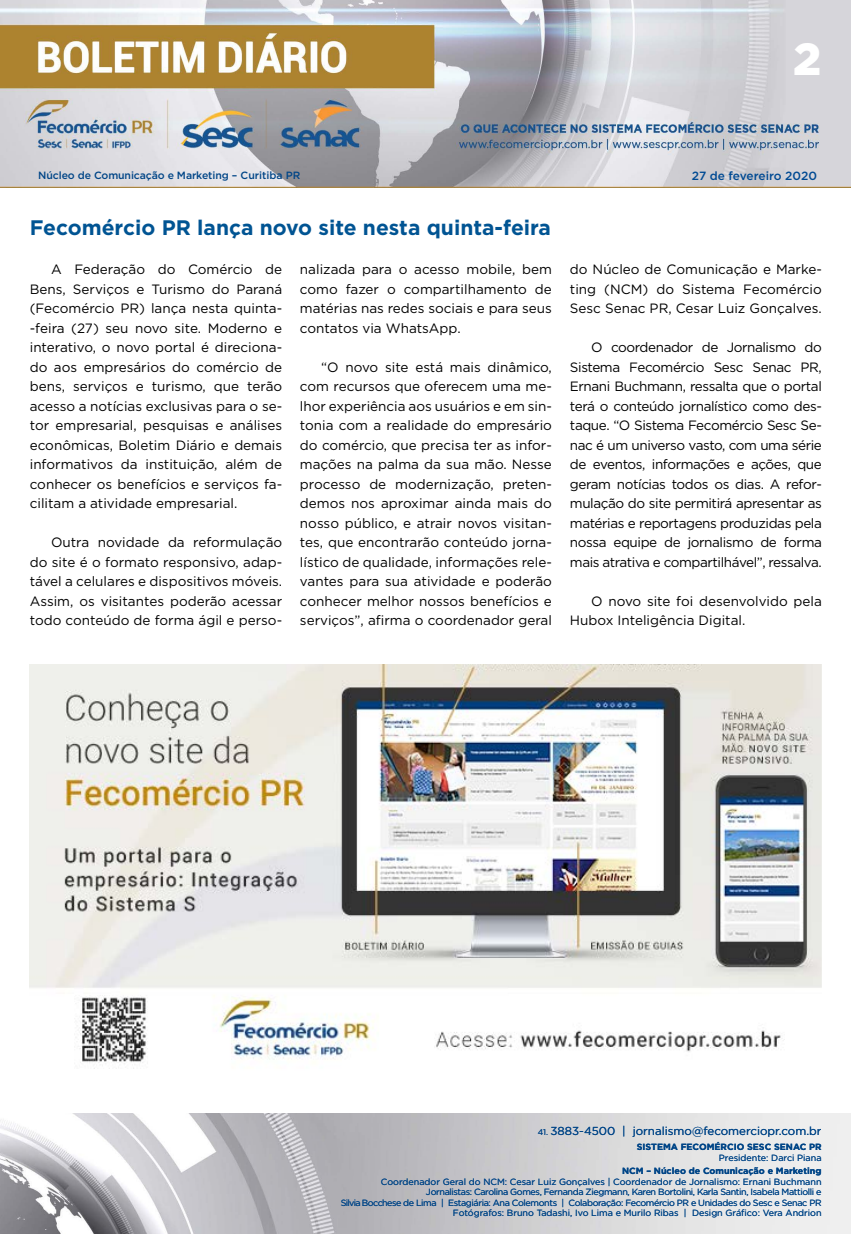
<style>
.page{position:relative;width:851px;height:1234px;background:#fff}
.page>*{position:absolute;margin:0;border:0;box-sizing:border-box;transform-origin:0 0}
.t1{font:900 45px "Gotham";color:#fff}
.t2{font:700 21px "Gotham";color:#005493}
.t3{font:13.5px/19.5px "Gotham";color:#000;text-align:justify}
.t4{font:500 11.85px "Gotham";letter-spacing:-.01em;color:#004a93}
.t5{font:11.55px "Gotham";color:#004587}
.t6{font:500 10.5px "Gotham";letter-spacing:-.01em;color:#004587}
.t7{font:9px/10.5px "Gotham";letter-spacing:-.04em;color:#004587;text-align:right}
.t8{font:700 9px "Gotham";color:#004587}
.t9{font:9px "Gotham";color:#004587}
.s1{font-size:8.25px}
</style>
<div class="page">
<img style="left:0;top:0;width:850px;height:188px">
<img style="left:0;top:1113px;width:850px;height:120px">
<img style="left:30px;top:664px;width:791px;height:405px">
<h1 class="t1" style="left:793px;top:28px;width:30px">2</h1>
<p class="t6" style="left:38px;top:168px;width:264px">Núcleo de Comunicação e Marketing – Curitiba PR</p>
<h2 class="t2" style="left:30px;top:214px;width:522px">Fecomércio PR lança novo site nesta quinta-feira</h2>
<p class="t3" style="left:300px;top:259px;width:253px">nalizada para o acesso mobile, bem como fazer o compartilhamento de matérias nas redes sociais e para seus contatos via WhatsApp.</p>
<p class="t3" style="left:300px;top:357px;width:253px;text-indent:21px">“O novo site está mais dinâmico, com recursos que oferecem uma me&shy;lhor experiência aos usuários e em sin&shy;tonia com a realidade do empresário do comércio, que precisa ter as infor&shy;mações na palma da sua mão. Nesse processo de modernização, preten&shy;demos nos aproximar ainda mais do nosso público, e atrair novos visitan&shy;tes, que encontrarão conteúdo jorna&shy;lístico de qualidade, informações rele&shy;vantes para sua atividade e poderão conhecer melhor nossos benefícios e serviços”, afirma o coordenador geral</p>
<p class="t3" style="left:30px;top:259px;width:254px;text-indent:21px">A Federação do Comércio de Bens, Serviços e Turismo do Paraná (Fecomércio PR) lança nesta quinta--feira (27) seu novo site. Moderno e interativo, o novo portal é direciona&shy;do aos empresários do comércio de bens, serviços e turismo, que terão acesso a notícias exclusivas para o se&shy;tor empresarial, pesquisas e análises econômicas, Boletim Diário e demais informativos da instituição, além de conhecer os benefícios e serviços fa&shy;cilitam a atividade empresarial.</p>
<p class="t3" style="left:30px;top:532px;width:254px;text-indent:21px">Outra novidade da reformulação do site é o formato responsivo, adap&shy;tável a celulares e dispositivos móveis.<br>Assim, os visitantes poderão acessar todo conteúdo de forma ágil e perso-</p>
<p class="t4" style="left:691px;top:167px;width:127px">27 de fevereiro 2020</p>
<p class="t3" style="left:570px;top:259px;width:253px">do Núcleo de Comunicação e Marke&shy;ting (NCM) do Sistema Fecomércio Sesc Senac PR, Cesar Luiz Gonçalves.</p>
<p class="t3" style="left:570px;top:337px;width:253px;text-indent:21px">O coordenador de Jornalismo do Sistema Fecomércio Sesc Senac PR, Ernani Buchmann, ressalta que o portal terá o conteúdo jornalístico como des&shy;taque. “O Sistema Fecomércio Sesc Se&shy;nac é um universo vasto, com uma série de eventos, informações e ações, que geram notícias todos os dias. A refor&shy;mulação do site permitirá apresentar as matérias e reportagens produzidas pela nossa equipe de jornalismo de forma mais atrativa e compartilhável”, ressalva.</p>
<p class="t3" style="left:570px;top:591px;width:253px;text-indent:21px">O novo site foi desenvolvido pela<br>Hubox Inteligência Digital.</p>
<p class="t5" style="left:537px;top:1123px;width:285px"><span class="s1">41.</span> 3883-4500 | jornalismo@fecomerciopr.com.br</p>
<p class="t8" style="left:636px;top:1140px;width:186px">SISTEMA FECOMÉRCIO SESC SENAC PR</p>
<p class="t9" style="left:718px;top:1151px;width:104px">Presidente: Darci Piana</p>
<p class="t8" style="left:622px;top:1164px;width:201px">NCM – Núcleo de Comunicação e Marketing</p>
<p class="t7" style="left:341px;top:1175px;width:482px">Coordenador Geral do NCM: Cesar Luiz Gonçalves | Coordenador de Jornalismo: Ernani Buchmann Jornalistas: Carolina Gomes, Fernanda Ziegmann, Karen Bortolini, Karla Santin, Isabela Mattiolli e<br>Silvia Bocchese de Lima | Estagiária: Ana Colemonts | Colaboração: Fecomércio PR e Unidades do Sesc e Senac PR Fotógrafos: Bruno Tadashi, Ivo Lima e Murilo Ribas | Design Gráfico: Vera Andrion</p>
</div>
